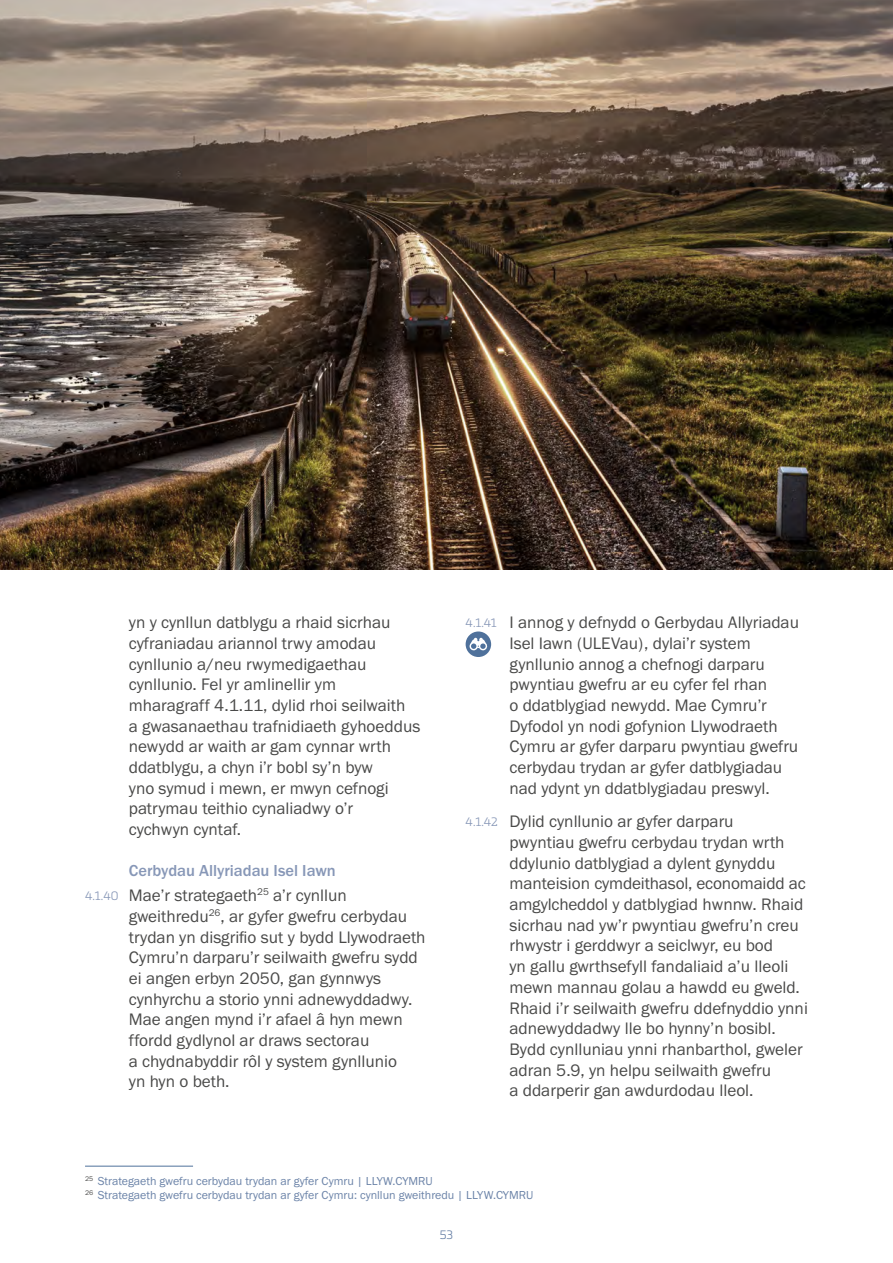
<style>
.page{position:relative;width:893px;height:1263px;background:#fff}
.page>*{position:absolute;margin:0;border:0;box-sizing:border-box;transform-origin:0 0}
.NEWSTYLE_Body_text_3mm_black{font:17.25px/20.7px "Franklin Gothic URW Boo";color:#4a4a49}
.NEW_STYLE_Heading_3{font:500 16.5px "Franklin Gothic URW";color:#8797b7}
.NEW_STYLE_Footnote{font:12px "Franklin Gothic URW Boo";color:#6b83a8}
.t1{font:300 12px "Metronic Slab Pro";color:#6b83a8}
.s1{font-family:"Metronic Slab Pro";font-weight:300;font-size:12px;color:#8797b7}
</style>
<div class="page">
<hr style="left:85px;top:1166px;width:108px;height:1px;background:#4f719b">
<svg style="left:466px;top:631px;width:25px;height:26px"></svg>
<img style="left:0;top:0;width:893px;height:570px">
<p class="NEWSTYLE_Body_text_3mm_black" style="left:129px;top:612px;width:293px">yn y cynllun datblygu a rhaid sicrhau cyfraniadau ariannol trwy amodau cynllunio a/neu rwymedigaethau cynllunio. Fel yr amlinellir ym mharagraff 4.1.11, dylid rhoi seilwaith<br>a gwasanaethau trafnidiaeth gyhoeddus newydd ar waith ar gam cynnar wrth ddatblygu, a chyn i’r bobl sy’n byw<br>yno symud i mewn, er mwyn cefnogi patrymau teithio cynaliadwy o’r<br>cychwyn cyntaf.</p>
<h2 class="NEW_STYLE_Heading_3" style="left:129px;top:860px;width:208px">Cerbydau Allyriadau Isel Iawn</h2>
<p class="NEWSTYLE_Body_text_3mm_black" style="left:129px;top:885px;width:298px;text-indent:-44px"><span class="s1">4.1.40</span> Mae’r strategaeth<sup>25</sup> a’r cynllun gweithredu<sup>26</sup>, ar gyfer gwefru cerbydau trydan yn disgrifio sut y bydd Llywodraeth Cymru’n darparu’r seilwaith gwefru sydd ei angen erbyn 2050, gan gynnwys cynhyrchu a storio ynni adnewyddadwy.<br>Mae angen mynd i’r afael â hyn mewn ffordd gydlynol ar draws sectorau<br>a chydnabyddir rôl y system gynllunio<br>yn hyn o beth.</p>
<p class="NEWSTYLE_Body_text_3mm_black" style="left:509px;top:612px;width:291px;text-indent:-44px"><span class="s1">4.1.41</span> I annog y defnydd o Gerbydau Allyriadau Isel Iawn (ULEVau), dylai’r system gynllunio annog a chefnogi darparu pwyntiau gwefru ar eu cyfer fel rhan<br>o ddatblygiad newydd. Mae Cymru’r Dyfodol yn nodi gofynion Llywodraeth Cymru ar gyfer darparu pwyntiau gwefru cerbydau trydan ar gyfer datblygiadau nad ydynt yn ddatblygiadau preswyl.</p>
<p class="NEWSTYLE_Body_text_3mm_black" style="left:509px;top:811px;width:300px;text-indent:-44px"><span class="s1">4.1.42</span> Dylid cynllunio ar gyfer darparu<br>pwyntiau gwefru cerbydau trydan wrth ddylunio datblygiad a dylent gynyddu manteision cymdeithasol, economaidd ac amgylcheddol y datblygiad hwnnw. Rhaid sicrhau nad yw’r pwyntiau gwefru’n creu rhwystr i gerddwyr a seiclwyr, eu bod<br>yn gallu gwrthsefyll fandaliaid a’u lleoli mewn mannau golau a hawdd eu gweld.<br>Rhaid i’r seilwaith gwefru ddefnyddio ynni adnewyddadwy lle bo hynny’n bosibl.<br>Bydd cynlluniau ynni rhanbarthol, gweler adran 5.9, yn helpu seilwaith gwefru<br>a ddarperir gan awdurdodau lleol.</p>
<p class="NEW_STYLE_Footnote" style="left:85px;top:1173px;width:349px"><sup>25</sup> Strategaeth gwefru cerbydau trydan ar gyfer Cymru | LLYW.CYMRU</p>
<p class="NEW_STYLE_Footnote" style="left:85px;top:1188px;width:450px"><sup>26</sup> Strategaeth gwefru cerbydau trydan ar gyfer Cymru: cynllun gweithredu | LLYW.CYMRU</p>
<p class="t1" style="left:440px;top:1226px;width:15px">53</p>
</div>
